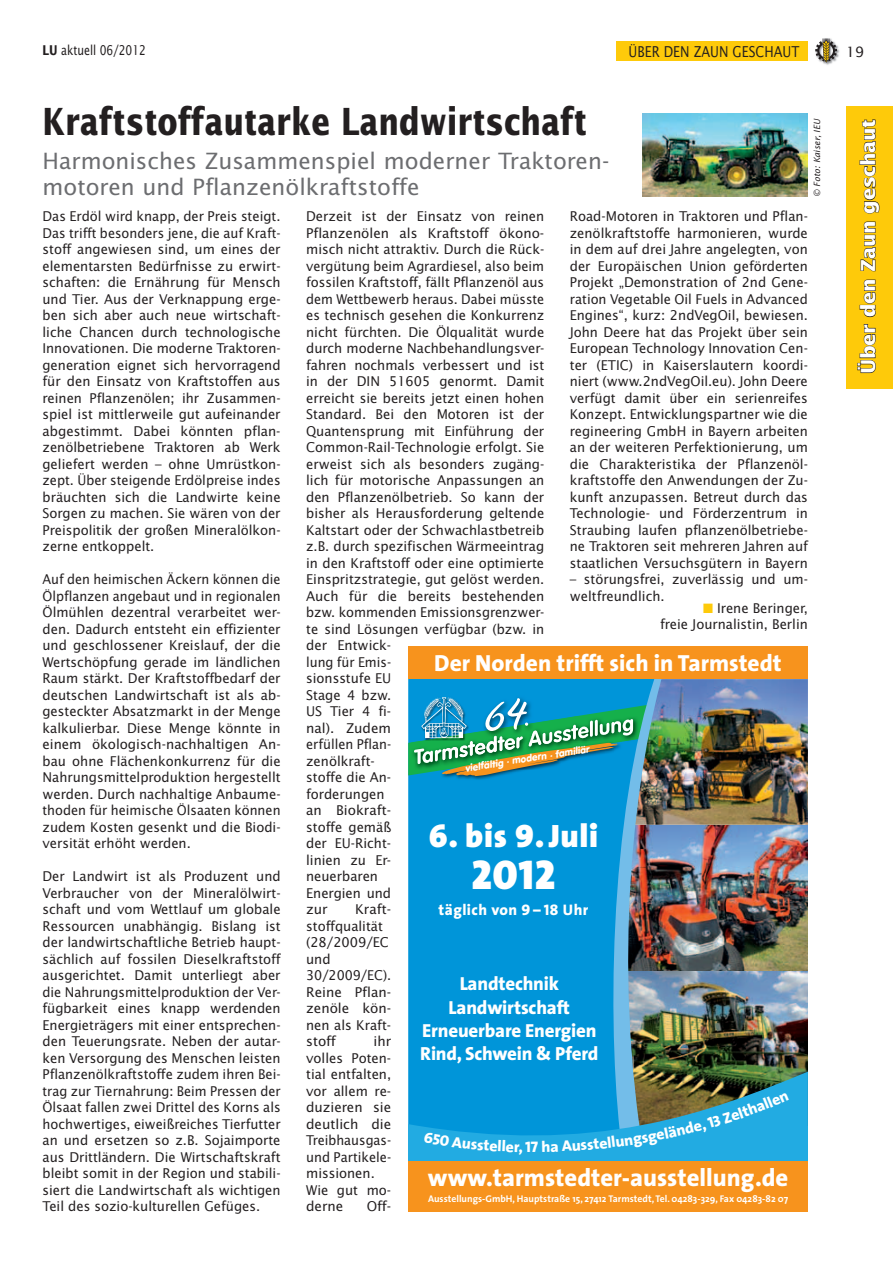
<style>
.page{position:relative;width:893px;height:1263px;background:#fff}
.page>*{position:absolute;margin:0;border:0;box-sizing:border-box;transform-origin:0 0}
.t1{font:41.85px "The Sans Black Caps";color:#fff}
.t2{font:700 37.5px "Lucida Sans Std";color:#231f20;scale:.8 1}
.t3{font:900 32.55px "The Sans";letter-spacing:.02em;color:#fff}
.t4{font:800 24.75px "The Sans";color:#fff}
.t5{font:800 23.4px "The Sans";color:#fff}
.t6{font:22.5px/25.5px "Lucida Sans Std";color:#6c6d70}
.t7{font:700 19.5px "Lucida Sans Std";letter-spacing:-.01em;color:#fff}
.t8{font:800 18.9px/23.4px "The Sans";letter-spacing:-.01em;color:#fff;text-align:center}
.t9{font:800 15.3px "The Sans";letter-spacing:.03em;color:#fff}
.t10{font:15.3px "The Sans Extra Bold Caps";color:#fff;scale:1.05 1}
.t11{font:15px "Lucida Sans Std";color:#231f20;scale:.85 1}
.t12{font:14.25px "Lucida Sans Std";color:#231f20}
.t13{font:13.5px/16.5px "Lucida Sans Std";color:#231f20}
.t14{font:13.5px/16.5px "Lucida Sans Std";color:#231f20;text-align:justify;scale:.94 1}
.t15{font:13.5px "Lucida Sans Std";color:#231f20;scale:.8 1}
.t16{font:700 9.75px "The Sans";color:#fff}
.t17{font:italic 900 9.75px "VAG Rounded";color:#fff}
.t18{font:italic 8.7px "Lucida Sans Std";color:#231f20}
.s1{font-weight:700}
.s2{color:#feca0a}
.s3{font-family:"The Sans Black Caps";font-weight:400}
.s4{font-family:"The Sans Extra Bold Caps";font-weight:400}
</style>
<div class="page">
<img style="left:823px;top:45px;width:17px;height:20px">
<svg style="left:815px;top:38px;width:22px;height:25px"></svg>
<div style="left:617px;top:41px;width:191px;height:20px;background:#feca0a"></div>
<div style="left:408px;top:1155px;width:400px;height:6px;background:#22abe2"></div>
<div style="left:408px;top:1161px;width:400px;height:51px;background:#f7931d"></div>
<img style="left:642px;top:113px;width:166px;height:83px">
<div style="left:846px;top:106px;width:47px;height:283px;background:#feca0a"></div>
<svg style="left:857px;top:324px;width:19px;height:49px"></svg>
<svg style="left:859px;top:279px;width:17px;height:38px"></svg>
<svg style="left:860px;top:221px;width:16px;height:51px"></svg>
<svg style="left:859px;top:119px;width:21px;height:95px"></svg>
<img style="left:408px;top:646px;width:400px;height:509px">
<p class="t15" style="left:43px;top:42px;width:131px"><span class="s1">LU</span> aktuell 06/2012</p>
<p class="t11" style="left:629px;top:43px;width:202px">Über den Zau n geschaut</p>
<p class="t12" style="left:846px;top:43px;width:20px">19</p>
<h2 class="t2" style="left:43px;top:101px;width:682px">Kraftstoffautarke Landwirtschaft</h2>
<h3 class="t6" style="left:43px;top:149px;width:568px">Harmonisches Zusammenspiel moderner Traktoren&shy;motoren und Pflanzenölkraftstoffe</h3>
<p class="t18" style="left:812px;top:197px;width:79px;rotate:-90deg">© Foto: Kaiser, IEU</p>
<p class="t13" style="left:43px;top:208px;width:240px;text-align:justify">Das Erdöl wird knapp, der Preis steigt.<br>Das trifft besonders jene, die auf Kraft&shy;stoff angewiesen sind, um eines der elementarsten Bedürfnisse zu erwirt&shy;schaften: die Ernährung für Mensch und Tier. Aus der Verknappung erge&shy;ben sich aber auch neue wirtschaft&shy;liche Chancen durch technologische Innovationen. Die moderne Traktoren&shy;generation eignet sich hervorragend für den Einsatz von Kraftstoffen aus reinen Pflanzenölen; ihr Zusammen&shy;spiel ist mittlerweile gut aufeinander abgestimmt. Dabei könnten pflan&shy;zenölbetriebene Traktoren ab Werk geliefert werden – ohne Umrüstkon&shy;zept. Über steigende Erdölpreise indes bräuchten sich die Landwirte keine Sorgen zu machen. Sie wären von der Preispolitik der großen M ineralölkon&shy;zerne entkoppelt.</p>
<p class="t14" style="left:43px;top:571px;width:255px">Auf den heimischen Äckern können die Ölpflanzen angebaut und in regionalen Ölmühlen dezentral verarbeitet wer&shy;den. Dadurch entsteht ein effizienter und geschlossener Kreislauf, der die Wertschöpfung gerade im ländlichen Raum stärkt. Der Kraftstoffbedarf der deutschen Landwirtschaft ist als ab&shy;gesteckter Absatzmarkt in der Menge kalkulierbar. Diese Menge könnte in einem ökologisch-nachhaltigen An&shy;bau ohne Flächenkonkurrenz für die Nahrungsmittelproduktion hergestellt werden. Durch nachhaltige Anbaume&shy;thoden für heimische Ölsaaten können zudem Kosten gesenkt und die Biodi&shy;versität erhöht werden.</p>
<p class="t13" style="left:43px;top:868px;width:240px;text-align:justify">Der Landwirt ist als Produzent und Verbraucher von der M ineralölwirt&shy;schaft und vom Wettlauf um globale Ressourcen unabhängig. Bislang ist der landwirtschaftliche Betrieb haupt&shy;sächlich auf fossilen Dieselkraftstoff ausgerichtet. Damit unterliegt aber die Nahrungsmittelproduktion der Ver&shy;fügbarkeit eines knapp werdenden Energieträgers mit einer entsprechen&shy;den Teuerungsrate. Neben der autar&shy;ken Versorgung des Menschen leisten Pflanzenölkraftstoffe zudem ihren Bei&shy;trag zur Tiernahrung: Beim Pressen der Ölsaat fallen zwei Drittel des Korns als hochwertiges, eiweißreiches Tierfutter an und ersetzen so z.B. Sojaimporte aus Drittländern. Die Wirtschaftskraft bleibt somit in der Region und stabili&shy;siert die Landwirtschaft als wichtigen Teil des sozio-kulturellen Gefüges.</p>
<p class="t13" style="left:570px;top:208px;width:240px;text-align:justify">Road-Motoren in Traktoren und Pflan&shy;zenölkraftstoffe harmonieren, wurde in dem auf drei Jahre angelegten, von der Europäischen Union geförderten Projekt „Demonstration of 2nd Gene&shy;ration Vegetable Oil Fuels in Advanced Engines“, kurz: 2ndVegOil, bewiesen.<br>John Deere hat das Projekt über sein European Technology Innovation Cen&shy;ter (ETIC) in Kaiserslautern koordi&shy;niert (www.2ndVegOil.eu). John Deere verfügt damit über ein serienreifes Konzept. Entwicklungspartner wie die regineering GmbH in Bayern arbeiten an der weiteren Perfektionierung, um die Charakteristika der Pflanzenöl&shy;kraftstoffe den Anwendungen der Zu&shy;kunft anzupassen. Betreut durch das Technologie- und Förderzentrum in Straubing laufen pflanzenölbetriebe&shy;ne Traktoren seit mehreren Jahren auf staatlichen Versuchsgütern in Bayern</p>
<p class="t13" style="left:570px;top:571px;width:240px">– störungsfrei, zuverlässig und um&shy;weltfreundlich.</p>
<p class="t13" style="left:660px;top:600px;width:149px;text-align:right"><span class="s2">■</span> Irene Beringer,<br>freie Journalistin, Berlin</p>
<p class="t13" style="left:306px;top:208px;width:240px">Derzeit ist der Einsatz von reinen<br>Pflanzenölen als Kraftstoff ökono&shy;misch nicht attraktiv. Durch die Rück&shy;vergütung beim Agrardiesel, also beim fossilen Kraftstoff, fällt Pflanzenöl aus dem Wettbewerb heraus. Dabei müsste es technisch gesehen die Konkurrenz nicht fürchten. Die Ölqualität wurde durch moderne Nachbehandlungsver&shy;fahren nochmals verbessert und ist in der DIN 51605 genormt. Damit erreicht sie bereits jetzt einen hohen<br>Standard. Bei den Motoren ist der<br>Quantensprung mit Einführung der<br>Common-Rail-Technologie erfolgt. Sie erweist sich als besonders zugäng&shy;lich für motorische Anpassungen an den Pflanzenölbetrieb. So kann der bisher als Herausforderung geltende<br>Kaltstart oder der Schwachlastbetreib z.B. durch spezifischen Wärmeeintrag in den Kraftstoff oder eine optimierte<br>Einspritzstrategie, gut gelöst werden.<br>Auch für die bereits bestehenden bzw. kommenden Emissionsgrenzwer&shy;te sind Lösungen verfügbar (bzw. in der Entwick-<br>lung für Emis-<br>sionsstufe EU<br>Stage 4 bzw.<br>US Tier 4 fi-<br>nal). Zudem<br>erfüllen Pflan-<br>zenölkraft-<br>stoffe die An-<br>forderungen<br>an Biokraft-<br>stoffe gemäß<br>der EU-Richt-<br>linien zu Er-<br>neuerbaren<br>Energien und<br>zur</p>
<h3 class="t5" style="left:434px;top:644px;width:349px">Der Norden trifft sich in Tarmstedt</h3>
<p class="t17" style="left:464px;top:763px;width:127px;rotate:-9deg">vielfältig · modern · familiär</p>
<h3 class="t3" style="left:429px;top:809px;width:171px">6. bis <span class="s3">9</span>. Juli</h3>
<h1 class="t1" style="left:471px;top:839px;width:86px">2012</h1>
<p class="t9" style="left:439px;top:896px;width:151px">täglich von <span class="s4">9 – 18</span> Uhr</p>
<p class="t13" style="left:306px;top:901px;width:87px;text-indent:49px">Kraft&shy;stoffqualität (28/2009/EC und<br>30/2009/EC).<br>Reine Pflan&shy;zenöle kön&shy;nen als Kraft&shy;stoff</p>
<h3 class="t8" style="left:420px;top:972px;width:180px">Landtechnik<br>Landwirtschaft<br>Erneuerbare Energien<br>Rind, Schwein &amp; Pferd</h3>
<p class="t13" style="left:306px;top:1033px;width:87px;text-indent:67px">ihr volles Poten&shy;tial entfalten, vor allem re&shy;duzieren sie deutlich die<br>Treibhausgas&shy;und Partikele&shy;missionen.<br>Wie gut mo&shy;derne</p>
<p class="t10" style="left:525px;top:1134px;width:14px">17</p>
<h3 class="t4" style="left:428px;top:1157px;width:362px">www.tarmstedter-ausstellung.de</h3>
<p class="t16" style="left:428px;top:1191px;width:362px">Ausstellungs-GmbH, Hauptstraße 15, 27412 Tarmstedt, Tel. 04283-329, Fax 04283-82 07</p>
<p class="t13" style="left:367px;top:1198px;width:26px">Off-</p>
<h3 class="t7" style="left:857px;top:374px;width:256px;rotate:-90deg">Über den Zaun geschaut</h3>
</div>
